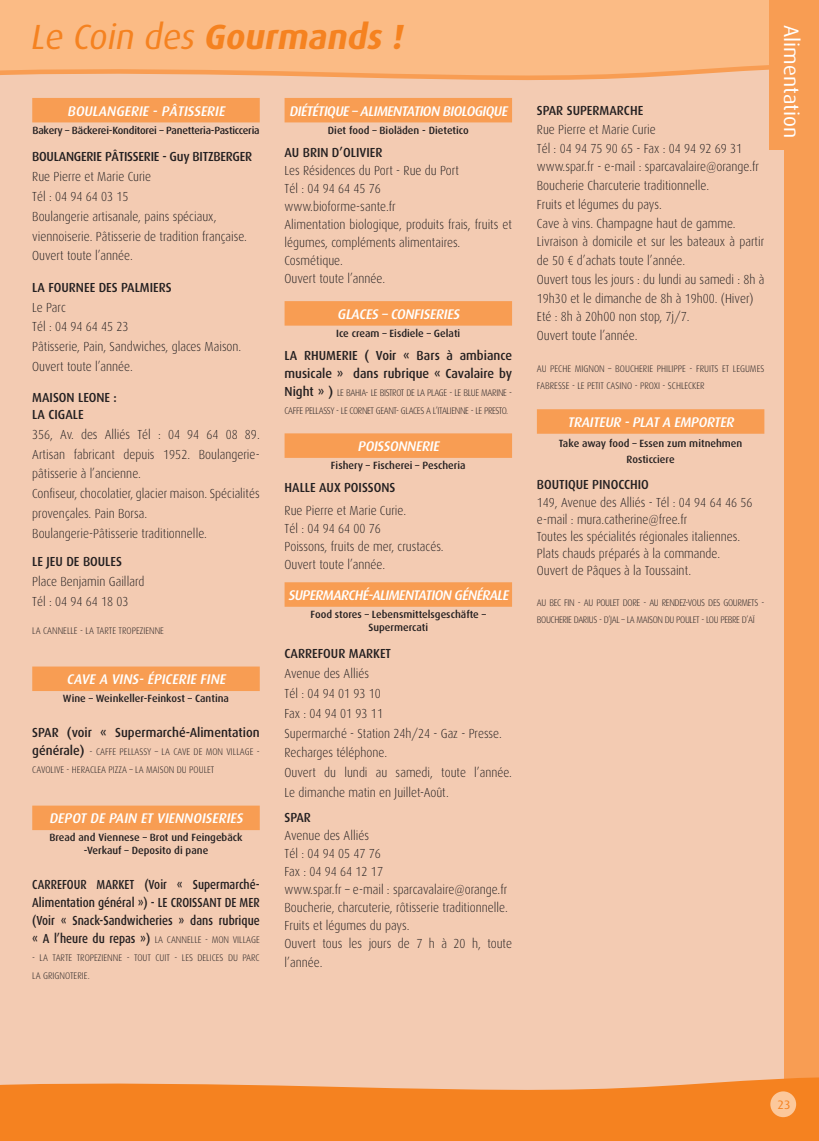
<style>
.page{position:relative;width:819px;height:1141px;background:#f3cbb2}
.page>*{position:absolute;margin:0;border:0;box-sizing:border-box;transform-origin:0 0}
.t1{font:italic 700 35px "Dax";color:#f58220}
.t2{font:21px "Dax";color:#fff}
.t3{font:italic 500 14px "Dax";color:#fff}
.t4{font:300 13.12px/18px "Dax";color:#231f20;scale:.9 1}
.t5{font:500 13.12px/16.4px "Dax";color:#231f20;scale:.95 1}
.t6{font:500 13.12px/18.2px "Dax";color:#231f20;text-align:justify;scale:.85 1}
.t7{font:500 13.12px "Dax";letter-spacing:-.02em;color:#231f20;scale:.95 1}
.t8{font:12.25px "Dax";color:#f58220}
.t9{font:500 10.5px/13px "Dax";color:#231f20;text-align:center}
.t10{font:500 10.5px "Dax";letter-spacing:-.02em;color:#231f20}
.t11{font:300 9.62px/18.2px "Dax";color:#231f20;scale:.9 1}
.t12{font:300 9.62px/18px "Dax";letter-spacing:-.04em;color:#231f20;scale:.9 1}
.t13{font:300 9.62px/18.2px "Dax";color:#231f20;scale:.95 1}
.s1{font-weight:400}
.s2{font-weight:500;font-size:13.12px}
</style>
<div class="page">
<div style="left:784px;top:0;width:35px;height:1141px;background:#f89d53"></div>
<svg style="left:339px;top:77px;width:308px;height:3px"></svg>
<svg style="left:0;top:0;width:769px;height:77px;background:#fab983"></svg>
<div style="left:769px;top:0;width:50px;height:150px;background:#f89d53"></div>
<svg style="left:0;top:1077px;width:819px;height:64px;background:#f48b33"></svg>
<div style="left:32px;top:98px;width:228px;height:24px;background:#f89d53"></div>
<div style="left:32px;top:667px;width:228px;height:24px;background:#f89d53"></div>
<div style="left:32px;top:806px;width:228px;height:24px;background:#f89d53"></div>
<div style="left:284px;top:98px;width:228px;height:24px;background:#f89d53"></div>
<div style="left:284px;top:301px;width:228px;height:25px;background:#f89d53"></div>
<div style="left:284px;top:433px;width:228px;height:25px;background:#f89d53"></div>
<div style="left:284px;top:582px;width:228px;height:25px;background:#f89d53"></div>
<div style="left:537px;top:409px;width:227px;height:25px;background:#f89d53"></div>
<div style="left:770px;top:1091px;width:26px;height:26px;background:#fcc89b;border-radius:50%"></div>
<h1 class="t1" style="left:30px;top:17px;width:381px"><span class="s1">Le Coin des</span> Gourmands !</h1>
<p class="t3" style="left:67px;top:103px;width:162px">BOULANGERIE - PÂTISSERIE</p>
<p class="t10" style="left:32px;top:124px;width:229px">Bakery – Bäckerei-Konditorei – Panetteria-Pasticceria</p>
<p class="t7" style="left:32px;top:149px;width:233px">BOULANGERIE PÂTISSERIE - Guy BITZBERGER</p>
<p class="t4" style="left:32px;top:167px;width:240px;line-height:19.9px">Rue Pierre et Marie Curie<br>Tél : 04 94 64 03 15<br>Boulangerie artisanale, pains spéciaux, viennoiserie. Pâtisserie de tradition française.<br>Ouvert toute l’année.</p>
<p class="t5" style="left:32px;top:279px;width:148px">LA FOURNEE DES PALMIERS</p>
<p class="t4" style="left:32px;top:297px;width:234px;line-height:19.9px">Le Parc<br>Tél : 04 94 64 45 23<br>Pâtisserie, Pain, Sandwiches, glaces Maison.<br>Ouvert toute l’année.</p>
<p class="t5" style="left:32px;top:390px;width:91px">MAISON LEONE :<br>LA CIGALE</p>
<p class="t4" style="left:32px;top:424px;width:254px;line-height:19.9px">356, Av. des Alliés Tél : 04 94 64 08 89.<br>Artisan fabricant depuis 1952. Boulangerie&shy;pâtisserie à l’ancienne.<br>Confiseur, chocolatier, glacier maison. Spécialités provençales. Pain Borsa.<br>Boulangerie-Pâtisserie traditionnelle.</p>
<p class="t5" style="left:32px;top:553px;width:96px">LE JEU DE BOULES</p>
<p class="t4" style="left:32px;top:572px;width:126px;line-height:19.9px">Place Benjamin Gaillard<br>Tél : 04 94 64 18 03</p>
<p class="t11" style="left:32px;top:622px;width:148px">LA CANNELLE - LA TARTE TROPEZIENNE</p>
<p class="t3" style="left:67px;top:672px;width:163px">CAVE A VINS- ÉPICERIE FINE</p>
<p class="t9" style="left:63px;top:692px;width:167px">Wine – Weinkeller-Feinkost – Cantina</p>
<p class="t5" style="left:32px;top:724px;width:241px">SPAR (voir « Supermarché-Alimentation</p>
<p class="t13" style="left:32px;top:742px;width:241px"><span class="s2">générale)</span> - CAFFE PELLASSY – LA CAVE DE MON VILLAGE -<br>CAVOLIVE - HERACLEA PIZZA – LA MAISON DU POULET</p>
<p class="t3" style="left:49px;top:811px;width:198px">DEPOT DE PAIN ET VIENNOISERIES</p>
<p class="t9" style="left:49px;top:831px;width:195px">Bread and Viennese – Brot und Feingebäck -Verkauf – Deposito di pane</p>
<p class="t6" style="left:32px;top:875px;width:269px">CARREFOUR MARKET (Voir « Supermarché-Alimentation général ») - LE CROISSANT DE MER (Voir « Snack-Sandwicheries » dans rubrique</p>
<p class="t11" style="left:32px;top:931px;width:254px"><span class="s2">« A l’heure du repas »)</span> LA CANNELLE - MON VILLAGE</p>
<p class="t11" style="left:32px;top:949px;width:254px">- LA TARTE TROPEZIENNE - TOUT CUIT - LES DELICES DU PARC<br>LA GRIGNOTERIE.</p>
<p class="t3" style="left:289px;top:103px;width:222px">DIÉTÉTIQUE–ALIMENTATION BIOLOGIQUE</p>
<p class="t9" style="left:328px;top:124px;width:142px">Diet food – Bioläden - Dietetico</p>
<p class="t5" style="left:284px;top:144px;width:104px">AU BRIN D’OLIVIER</p>
<p class="t4" style="left:284px;top:161px;width:254px">Les Résidences du Port - Rue du Port<br>Tél : 04 94 64 45 76<br>www.bioforme-sante.fr<br>Alimentation biologique, produits frais, fruits et légumes, compléments alimentaires.<br>Cosmétique.<br>Ouvert toute l’année.</p>
<p class="t3" style="left:337px;top:306px;width:126px">GLACES –CONFISERIES</p>
<p class="t9" style="left:336px;top:327px;width:126px">Ice cream – Eisdiele – Gelati</p>
<p class="t5" style="left:284px;top:346px;width:241px;line-height:18px">LA RHUMERIE ( Voir « Bars à ambiance musicale » dans rubrique « Cavalaire by</p>
<p class="t12" style="left:284px;top:384px;width:254px"><span class="s2">Night » )</span> LE BAHIA- LE BISTROT DE LA PLAGE - LE BLUE MARINE -<br>CAFFE PELLASSY - LE CORNET GEANT- GLACES A L’ITALIENNE - LE PRESTO.</p>
<p class="t3" style="left:357px;top:439px;width:86px">POISSONNERIE</p>
<p class="t9" style="left:331px;top:459px;width:136px">Fishery – Fischerei – Pescheria</p>
<p class="t5" style="left:284px;top:479px;width:118px">HALLE AUX POISSONS</p>
<p class="t4" style="left:284px;top:502px;width:178px">Rue Pierre et Marie Curie.<br>Tél : 04 94 64 00 76<br>Poissons, fruits de mer, crustacés.<br>Ouvert toute l’année.</p>
<p class="t3" style="left:288px;top:587px;width:225px">SUPERMARCHÉ-ALIMENTATION GÉNÉRALE</p>
<p class="t9" style="left:310px;top:608px;width:177px">Food stores – Lebensmittelsgeschäfte –<br>Supermercati</p>
<p class="t5" style="left:284px;top:646px;width:114px">CARREFOUR MARKET</p>
<p class="t4" style="left:284px;top:664px;width:254px;line-height:19.8px">Avenue des Alliés<br>Tél : 04 94 01 93 10<br>Fax : 04 94 01 93 11<br>Supermarché - Station 24h/24 - Gaz - Presse.<br>Recharges téléphone.<br>Ouvert du lundi au samedi, toute l’année.<br>Le dimanche matin en Juillet-Août.</p>
<p class="t5" style="left:284px;top:809px;width:29px">SPAR</p>
<p class="t4" style="left:284px;top:826px;width:254px">Avenue des Alliés<br>Tél : 04 94 05 47 76<br>Fax : 04 94 64 12 17<br>www.spar.fr – e-mail : sparcavalaire@orange.fr<br>Boucherie, charcuterie, rôtisserie traditionnelle.<br>Fruits et légumes du pays.<br>Ouvert tous les jours de 7 h à 20 h, toute l’année.</p>
<p class="t5" style="left:537px;top:102px;width:113px">SPAR SUPERMARCHE</p>
<p class="t4" style="left:537px;top:120px;width:254px;line-height:18.7px">Rue Pierre et Marie Curie<br>Tél : 04 94 75 90 65 - Fax : 04 94 92 69 31 www.spar.fr - e-mail : sparcavalaire@orange.fr Boucherie Charcuterie traditionnelle.<br>Fruits et légumes du pays.<br>Cave à vins. Champagne haut de gamme.<br>Livraison à domicile et sur les bateaux à partir de 50 € d’achats toute l’année.<br>Ouvert tous les jours : du lundi au samedi : 8h à 19h30 et le dimanche de 8h à 19h00. (Hiver)<br>Eté : 8h à 20h00 non stop, 7j/7.<br>Ouvert toute l’année.</p>
<p class="t11" style="left:537px;top:360px;width:254px;line-height:17px">AU PECHE MIGNON – BOUCHERIE PHILIPPE - FRUITS ET LEGUMES<br>FABRESSE - LE PETIT CASINO - PROXI - SCHLECKER</p>
<p class="t3" style="left:567px;top:414px;width:170px">TRAITEUR -PLAT A EMPORTER</p>
<p class="t9" style="left:558px;top:436px;width:185px;line-height:15.2px">Take away food – Essen zum mitnehmen<br>Rosticciere</p>
<p class="t5" style="left:537px;top:477px;width:119px">BOUTIQUE PINOCCHIO</p>
<p class="t4" style="left:537px;top:494px;width:241px;line-height:17px">149, Avenue des Alliés - Tél : 04 94 64 46 56 e-mail : mura.catherine@free.fr<br>Toutes les spécialités régionales italiennes.<br>Plats chauds préparés à la commande.<br>Ouvert de Pâques à la Toussaint.</p>
<p class="t12" style="left:537px;top:595px;width:254px;line-height:17px">AU BEC FIN - AU POULET DORE - AU RENDEZ-VOUS DES GOURMETS -<br>BOUCHERIE DARIUS - D’JAL – LA MAISON DU POULET - LOU PEBRE D’AÏ</p>
<h2 class="t2" style="left:803px;top:25px;width:115px;rotate:90deg">Alimentation</h2>
<p class="t8" style="left:777px;top:1098px;width:14px">23</p>
</div>
